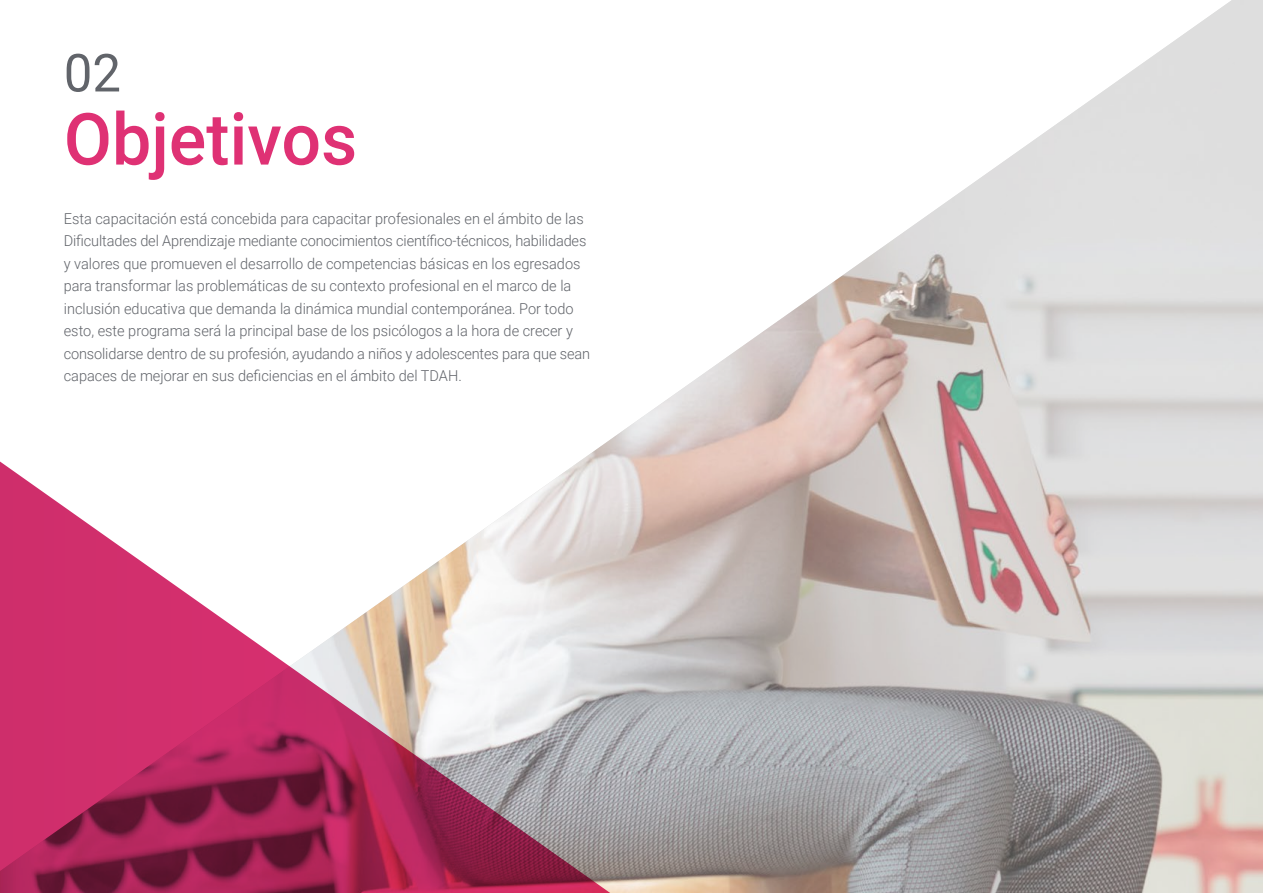
<style>
.page{position:relative;width:1263px;height:893px;background:#fff}
.page>*{position:absolute;margin:0;border:0;box-sizing:border-box;transform-origin:0 0}
.t1{font:500 72px "Roboto";color:#df3174}
.t2{font:52.5px "Roboto";color:#61646a}
.t3{font:300 15px/22.5px "Roboto";color:#61646a}
</style>
<div class="page">
<img style="left:601px;top:0;width:662px;height:893px">
<svg style="left:0;top:446px;width:640px;height:447px"></svg>
<h2 class="t2" style="left:64px;top:36px;width:59px">02</h2>
<h1 class="t1" style="left:64px;top:89px;width:295px">Objetivos</h1>
<p class="t3" style="left:64px;top:207px;width:528px">Esta capacitación está concebida para capacitar profesionales en el ámbito de las Dificultades del Aprendizaje mediante conocimientos científico-técnicos, habilidades y valores que promueven el desarrollo de competencias básicas en los egresados para transformar las problemáticas de su contexto profesional en el marco de la inclusión educativa que demanda la dinámica mundial contemporánea. Por todo esto, este programa será la principal base de los psicólogos a la hora de crecer y consolidarse dentro de su profesión, ayudando a niños y adolescentes para que sean capaces de mejorar en sus deficiencias en el ámbito del TDAH.</p>
</div>
